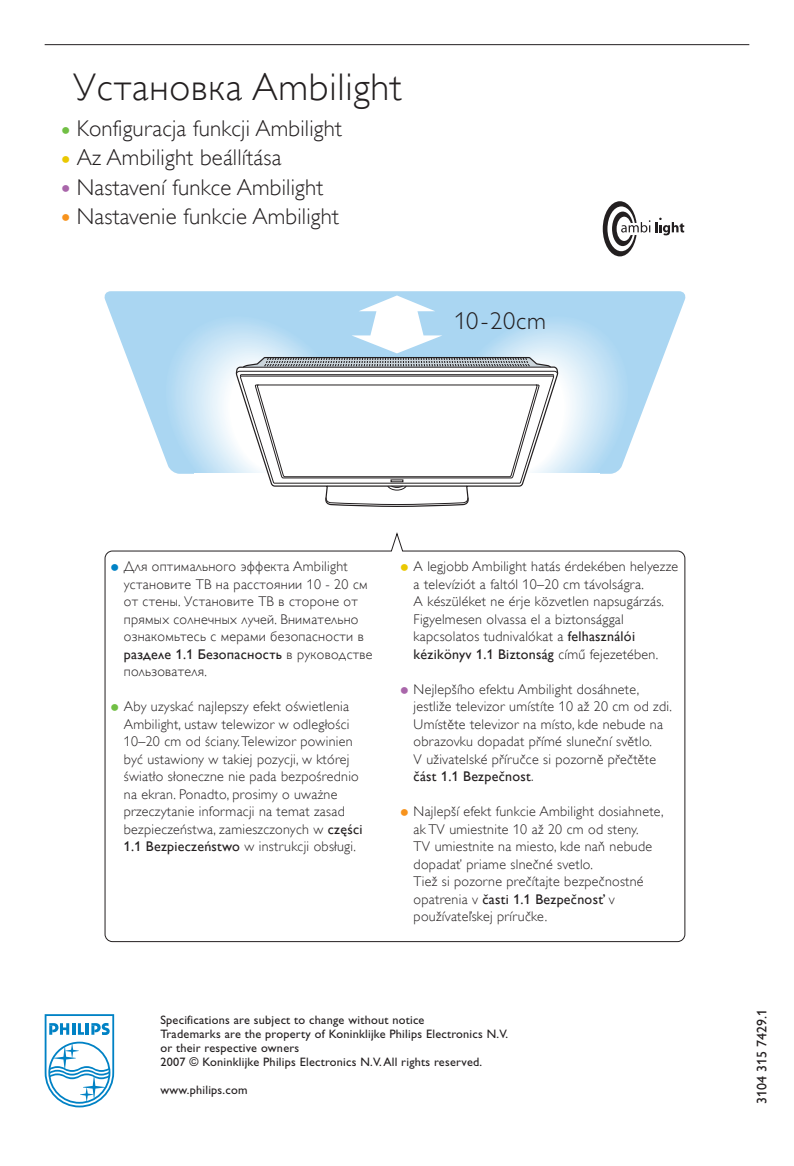
<style>
.page{position:relative;width:794px;height:1166px;background:#fff}
.page>*{position:absolute;margin:0;border:0;box-sizing:border-box;transform-origin:0 0}
.t1{font:38.5px "Gill Sans Alt One WGL Light";letter-spacing:.02em;color:#231f20}
.t2{font:300 28px "Gill Alt One";color:#71bf44}
.t3{font:300 28px "Gill Alt One";color:#eac802}
.t4{font:300 28px "Gill Alt One";color:#a966aa}
.t5{font:300 28px "Gill Alt One";color:#f7931d}
.t6{font:300 28px "Gill Alt One";color:#0082c5}
.t7{font:300 24.5px "Gill Alt One";letter-spacing:.03em;color:#231f20}
.t8{font:22.75px/29.2px "Gill Sans Alt One WGL Light";letter-spacing:.01em;color:#231f20}
.t9{font:14px/17.5px "Gill Sans Alt One WGL Light";letter-spacing:.02em;color:#231f20}
.t10{font:14px "Gill Sans Alt One WGL";letter-spacing:.02em;color:#231f20}
.t11{font:14px "Gill Alt One";color:#231f20}
.t12{font:12.25px/14px "Gill Alt One";letter-spacing:.02em;color:#231f20}
.s1{font-family:"Gill Sans Alt One WGL Light"}
.s2{font-family:"Gill Sans Alt One WGL"}
.s3{font-family:"Gill Alt One";font-weight:300}
</style>
<div class="page">
<hr style="left:45px;top:44px;width:704px;height:1px;background:#231f20">
<svg style="left:104px;top:532px;width:581px;height:410px"></svg>
<svg style="left:104px;top:291px;width:582px;height:130px;fill:#aad6f2"></svg>
<svg style="left:168px;top:295px;width:457px;height:212px"></svg>
<svg style="left:603px;top:201px;width:34px;height:55px"></svg>
<svg style="left:607px;top:206px;width:28px;height:45px"></svg>
<div style="left:612px;top:212px;width:21px;height:34px;background:#231f20;border-radius:50%"></div>
<div style="left:616px;top:217px;width:15px;height:24px;background:#fff;border-radius:50%"></div>
<svg style="left:621px;top:218px;width:63px;height:17px"></svg>
<svg style="left:45px;top:1014px;width:69px;height:93px"></svg>
<h1 class="t1" style="left:73px;top:62px;width:330px">Установка Ambilight</h1>
<h3 class="t8" style="left:77px;top:114px;width:267px">Konfiguracja funkcji Ambilight<br>Az Ambilight beállítása<br>Nastavení funkce Ambilight<br>Nastavenie funkcie Ambilight</h3>
<h2 class="t2" style="left:59px;top:114px;width:15px">•</h2>
<h2 class="t3" style="left:59px;top:144px;width:15px">•</h2>
<h2 class="t4" style="left:59px;top:173px;width:15px">•</h2>
<h2 class="t5" style="left:59px;top:202px;width:15px">•</h2>
<h3 class="t7" style="left:454px;top:307px;width:93px">10-20cm</h3>
<p class="t9" style="left:124px;top:558px;width:245px">Для оптимального эффекта Ambilight установите ТВ на расстоянии 10 - 20 см от стены. Установите ТВ в стороне от прямых солнечных лучей. Внимательно ознакомьтесь с мерами безопасности в</p>
<p class="t10" style="left:124px;top:644px;width:250px">разделе 1.1 Безопасность <span class="s1">в руководстве</span></p>
<p class="t9" style="left:124px;top:663px;width:85px">пользователя.</p>
<p class="t9" style="left:124px;top:698px;width:240px">Aby uzyskać najlepszy efekt oświetlenia Ambilight, ustaw telewizor w odległości 10–20 cm od ściany. Telewizor powinien być ustawiony w takiej pozycji, w której światło słoneczne nie pada bezpośrednio na ekran. Ponadto, prosimy o uważne przeczytanie informacji na temat zasad bezpieczeństwa, zamieszczonych w <span class="s2">części 1.1 Bezpieczeństwo</span> w instrukcji obsługi.</p>
<h2 class="t6" style="left:108px;top:552px;width:15px">•</h2>
<h2 class="t2" style="left:108px;top:692px;width:15px">•</h2>
<p class="t9" style="left:413px;top:558px;width:266px">A legjobb Ambilight hatás érdekében helyezze a televíziót a faltól 10–20 cm távolságra.<br>A készüléket ne érje közvetlen napsugárzás.<br>Figyelmesen olvassa el a biztonsággal kapcsolatos tudnivalókat a <span class="s2">felhasználói</span></p>
<p class="t10" style="left:413px;top:644px;width:246px">kézikönyv 1.1 Biztonság <span class="s1">című fejezetében.</span></p>
<p class="t9" style="left:413px;top:680px;width:260px">Nejlepšího efektu Ambilight dosáhnete, jestliže televizor umístíte 10 až 20 cm od zdi.<br>Umístěte televizor na místo, kde nebude na obrazovku dopadat přímé sluneční světlo.<br>V uživatelské příručce si pozorně přečtěte</p>
<p class="t10" style="left:413px;top:767px;width:121px">část 1.1 Bezpečnost<span class="s3">.</span></p>
<p class="t9" style="left:413px;top:803px;width:252px">Najlepší efekt funkcie Ambilight dosiahnete, ak TV umiestnite 10 až 20 cm od steny.<br>TV umiestnite na miesto, kde naň nebude dopadať priame slnečné svetlo.<br>Tiež si pozorne prečítajte bezpečnostné</p>
<p class="t10" style="left:413px;top:889px;width:203px"><span class="s1">opatrenia v</span> časti 1.1 Bezpečnosť <span class="s1">v</span></p>
<p class="t9" style="left:413px;top:908px;width:135px">používateľskej príručke.</p>
<h2 class="t3" style="left:397px;top:552px;width:15px">•</h2>
<h2 class="t4" style="left:397px;top:675px;width:15px">•</h2>
<h2 class="t5" style="left:397px;top:797px;width:15px">•</h2>
<p class="t12" style="left:160px;top:1013px;width:349px">Specifications are subject to change without notice<br>Trademarks are the property of Koninklijke Philips Electronics N.V. or their respective owners<br>2007 © Koninklijke Philips Electronics N.V. All rights reserved.</p>
<p class="t12" style="left:160px;top:1083px;width:89px">www.philips.com</p>
<p class="t11" style="left:753px;top:1104px;width:96px;rotate:-90deg">3104 315 7429.1</p>
</div>
